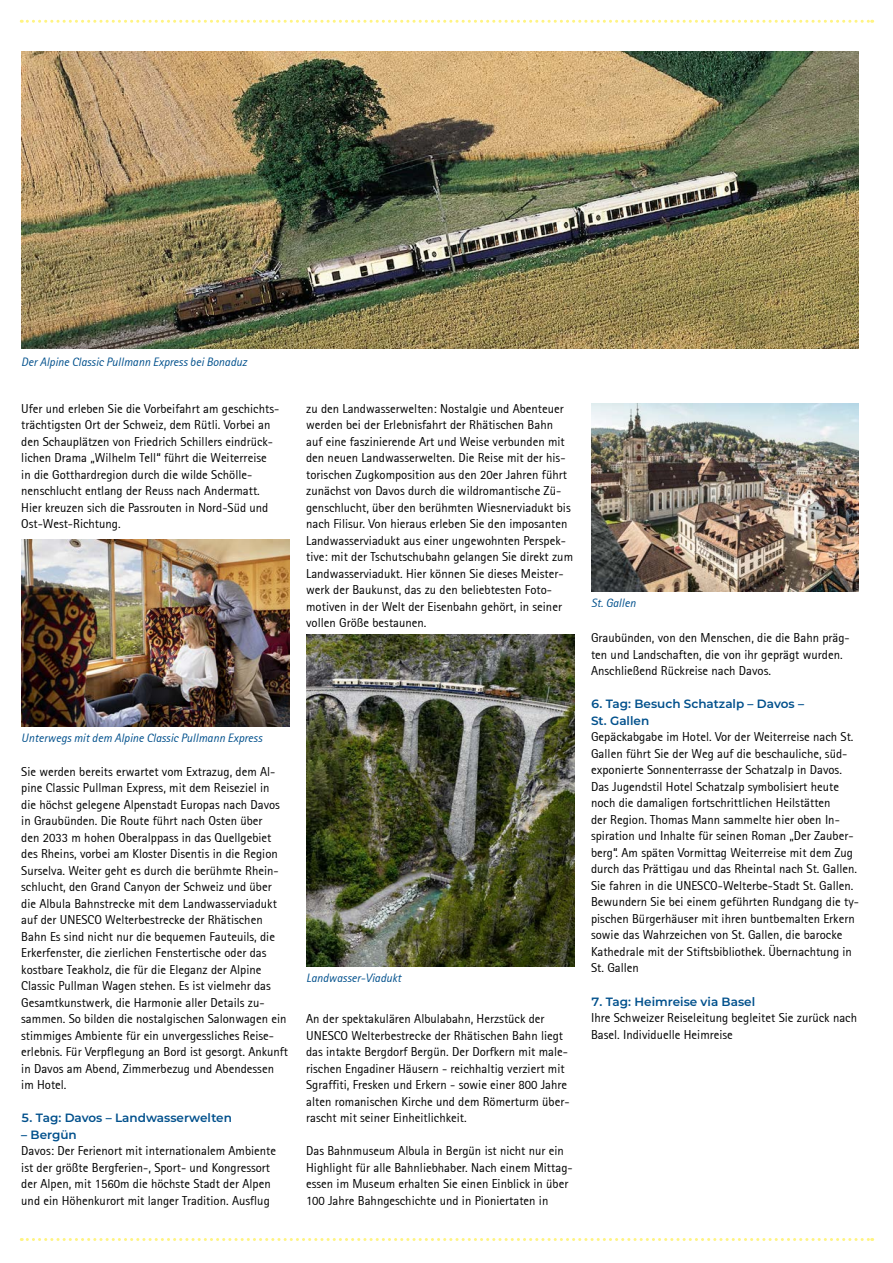
<style>
.page{position:relative;width:893px;height:1263px;background:#fff}
.page>*{position:absolute;margin:0;border:0;box-sizing:border-box;transform-origin:0 0}
.t1{font:12.75px/16.5px "Rotis Sans Serif";color:#000}
.t2{font:italic 12px "Rotis Sans Serif";color:#00508c}
.t3{font:600 12px/16.5px "Montserrat";color:#00508c}
</style>
<div class="page">
<svg style="left:21px;top:20px;width:852px;height:3px"></svg>
<svg style="left:21px;top:1238px;width:852px;height:3px"></svg>
<img style="left:21px;top:51px;width:838px;height:298px">
<img style="left:21px;top:539px;width:268px;height:187px">
<img style="left:591px;top:404px;width:268px;height:187px">
<img style="left:306px;top:635px;width:268px;height:331px">
<p class="t2" style="left:21px;top:354px;width:227px">Der Alpine Classic Pullmann Express bei Bonaduz</p>
<p class="t1" style="left:21px;top:400px;width:259px">Ufer und erleben Sie die Vorbeifahrt am geschichts&shy;trächtigsten Ort der Schweiz, dem Rütli. Vorbei an den Schauplätzen von Friedrich Schillers eindrück&shy;lichen Drama „Wilhelm Tell“ führt die Weiterreise in die Gotthardregion durch die wilde Schölle&shy;nenschlucht entlang der Reuss nach Andermatt.<br>Hier kreuzen sich die Passrouten in Nord-Süd und Ost-West-Richtung.</p>
<p class="t1" style="left:306px;top:400px;width:268px">zu den Landwasserwelten: Nostalgie und Abenteuer werden bei der Erlebnisfahrt der Rhätischen Bahn<br>auf eine faszinierende Art und Weise verbunden mit den neuen Landwasserwelten. Die Reise mit der his&shy;torischen Zugkomposition aus den 20er Jahren führt zunächst von Davos durch die wildromantische Zü&shy;genschlucht, über den berühmten Wiesnerviadukt bis nach Filisur. Von hieraus erleben Sie den imposanten Landwasserviadukt aus einer ungewohnten Perspek&shy;tive: mit der Tschutschubahn gelangen Sie direkt zum Landwasserviadukt. Hier können Sie dieses Meister&shy;werk der Baukunst, das zu den beliebtesten Foto&shy;motiven in der Welt der Eisenbahn gehört, in seiner vollen Größe bestaunen.</p>
<p class="t2" style="left:21px;top:731px;width:242px">Unterwegs mit dem Alpine Classic Pullmann Express</p>
<p class="t1" style="left:21px;top:763px;width:268px">Sie werden bereits erwartet vom Extrazug, dem Al&shy;pine Classic Pullman Express, mit dem Reiseziel in<br>die höchst gelegene Alpenstadt Europas nach Davos in Graubünden. Die Route führt nach Osten über<br>den 2033 m hohen Oberalppass in das Quellgebiet des Rheins, vorbei am Kloster Disentis in die Region Surselva. Weiter geht es durch die berühmte Rhein&shy;schlucht, den Grand Canyon der Schweiz und über die Albula Bahnstrecke mit dem Landwasserviadukt auf der UNESCO Welterbestrecke der Rhätischen Bahn Es sind nicht nur die bequemen Fauteuils, die Erkerfenster, die zierlichen Fenstertische oder das kostbare Teakholz, die für die Eleganz der Alpine Classic Pullman Wagen stehen. Es ist vielmehr das Gesamtkunstwerk, die Harmonie aller Details zu&shy;sammen. So bilden die nostalgischen Salonwagen ein stimmiges Ambiente für ein unvergessliches Reise&shy;erlebnis. Für Verpflegung an Bord ist gesorgt. Ankunft in Davos am Abend, Zimmerbezug und Abendessen im Hotel.</p>
<p class="t3" style="left:21px;top:1109px;width:212px">5. Tag: Davos – Landwasserwelten</p>
<p class="t3" style="left:21px;top:1126px;width:57px">– Bergün</p>
<p class="t1" style="left:21px;top:1143px;width:256px">Davos: Der Ferienort mit internationalem Ambiente ist der größte Bergferien-, Sport- und Kongressort der Alpen, mit 1560m die höchste Stadt der Alpen und ein Höhenkurort mit langer Tradition. Ausflug</p>
<p class="t2" style="left:306px;top:971px;width:97px">Landwasser-Viadukt</p>
<p class="t1" style="left:306px;top:1011px;width:265px">An der spektakulären Albulabahn, Herzstück der UNESCO Welterbestrecke der Rhätischen Bahn liegt das intakte Bergdorf Bergün. Der Dorfkern mit male&shy;rischen Engadiner Häusern - reichhaltig verziert mit Sgraffiti, Fresken und Erkern - sowie einer 800 Jahre alten romanischen Kirche und dem Römerturm über&shy;rascht mit seiner Einheitlichkeit.</p>
<p class="t1" style="left:306px;top:1143px;width:268px">Das Bahnmuseum Albula in Bergün ist nicht nur ein Highlight für alle Bahnliebhaber. Nach einem Mittag&shy;essen im Museum erhalten Sie einen Einblick in über 100 Jahre Bahngeschichte und in Pioniertaten in</p>
<p class="t2" style="left:591px;top:596px;width:46px">St. Gallen</p>
<p class="t1" style="left:591px;top:630px;width:260px">Graubünden, von den Menschen, die die Bahn präg&shy;ten und Landschaften, die von ihr geprägt wurden.<br>Anschließend Rückreise nach Davos.</p>
<p class="t3" style="left:591px;top:695px;width:214px">6. Tag: Besuch Schatzalp – Davos –<br>St. Gallen</p>
<p class="t1" style="left:591px;top:729px;width:269px">Gepäckabgabe im Hotel. Vor der Weiterreise nach St.<br>Gallen führt Sie der Weg auf die beschauliche, süd&shy;exponierte Sonnenterrasse der Schatzalp in Davos.<br>Das Jugendstil Hotel Schatzalp symbolisiert heute noch die damaligen fortschrittlichen Heilstätten<br>der Region. Thomas Mann sammelte hier oben In&shy;spiration und Inhalte für seinen Roman „Der Zauber&shy;berg“. Am späten Vormittag Weiterreise mit dem Zug durch das Prättigau und das Rheintal nach St. Gallen.<br>Sie fahren in die UNESCO-Welterbe-Stadt St. Gallen.<br>Bewundern Sie bei einem geführten Rundgang die ty&shy;pischen Bürgerhäuser mit ihren buntbemalten Erkern sowie das Wahrzeichen von St. Gallen, die barocke Kathedrale mit der Stiftsbibliothek. Übernachtung in St. Gallen</p>
<p class="t3" style="left:591px;top:992px;width:166px">7. Tag: Heimreise via Basel</p>
<p class="t1" style="left:591px;top:1009px;width:267px">Ihre Schweizer Reiseleitung begleitet Sie zurück nach<br>Basel. Individuelle Heimreise</p>
</div>
